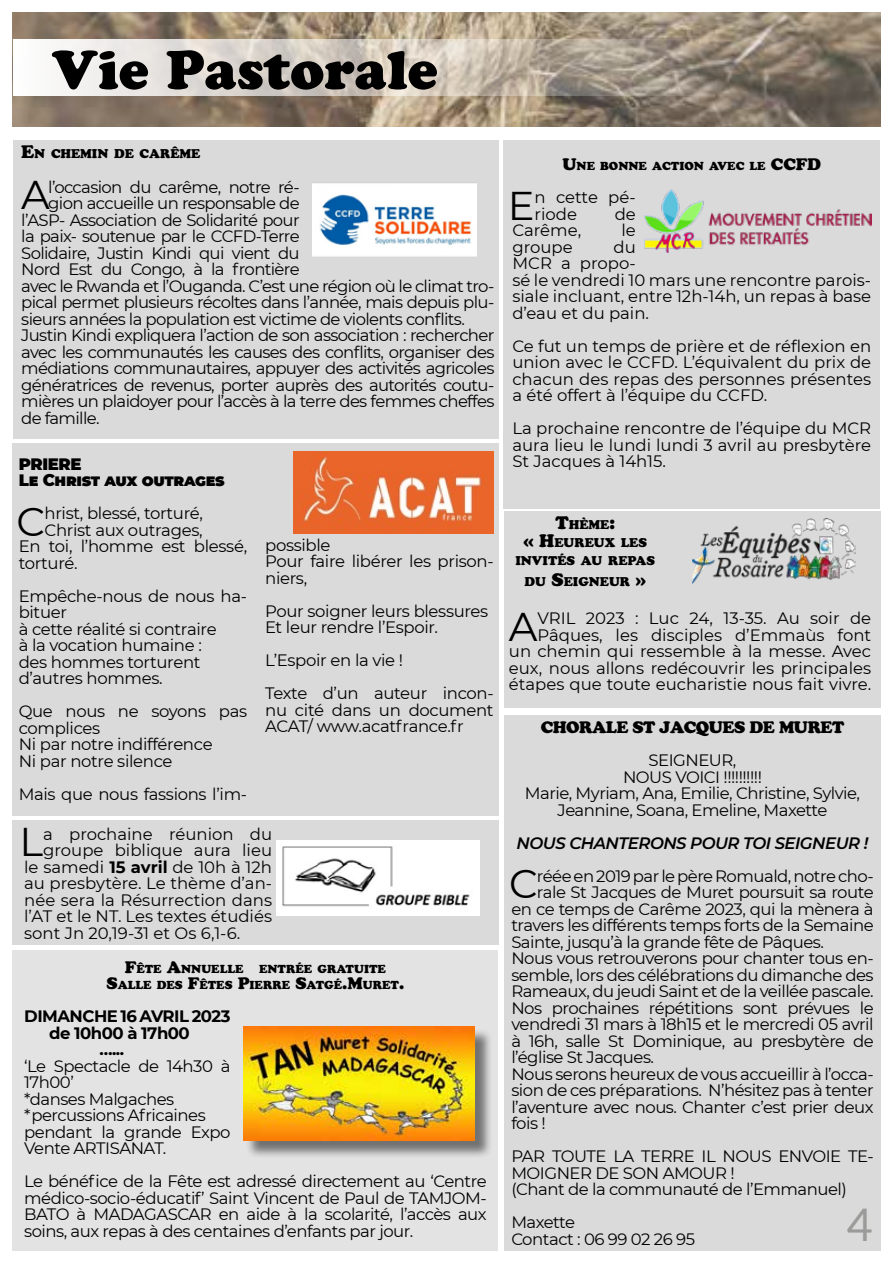
<style>
.page{position:relative;width:893px;height:1263px;background:#fff}
.page>*{position:absolute;margin:0;border:0;box-sizing:border-box;transform-origin:0 0}
.t1{font:54px "Cooper Black Std";color:#000}
.t2{font:45px "Lato";color:#9b9b9a}
.t3{font:40.05px "Montserrat";color:#000}
.t4{font:16.5px/16.5px "Montserrat";letter-spacing:-.03em;color:#000}
.t5{font:16.5px/16.5px "Montserrat";color:#000}
.t6{font:700 16.5px "Montserrat";letter-spacing:-.03em;color:#000}
.t7{font:italic 600 16.5px "Montserrat";letter-spacing:-.03em;color:#000}
.t8{font:900 16.5px/16.5px "Montserrat";letter-spacing:-.02em;color:#000}
.t9{font:16.5px "Cooper Black Std";color:#000}
.t10{font:12.6px/18px "Cooper Black Std";color:#000;text-align:center}
.t11{font:11.55px/16.5px "Cooper Black Std";color:#000;text-align:center}
.s1{font-size:18px}
.s2{font-weight:700}
.s3{font-size:16.5px}
</style>
<div class="page">
<div style="left:504px;top:715px;width:376px;height:535px;background:#dadada"></div>
<div style="left:504px;top:511px;width:376px;height:197px;background:#dadada"></div>
<div style="left:503px;top:140px;width:377px;height:368px;background:#dadada"></div>
<div style="left:13px;top:443px;width:486px;height:372px;background:#dadada"></div>
<div style="left:14px;top:140px;width:485px;height:299px;background:#dadada"></div>
<div style="left:13px;top:950px;width:485px;height:300px;background:#e3e3e3"></div>
<img style="left:13px;top:13px;width:867px;height:114px">
<svg style="left:13px;top:39px;width:729px;height:56px"></svg>
<img style="left:312px;top:183px;width:165px;height:74px">
<img style="left:692px;top:518px;width:163px;height:65px">
<img style="left:293px;top:452px;width:200px;height:82px">
<img style="left:644px;top:189px;width:227px;height:64px">
<div style="left:13px;top:820px;width:486px;height:124px;background:#dadada"></div>
<img style="left:276px;top:840px;width:204px;height:75px">
<div style="left:245px;top:1028px;width:248px;height:131px;background:#000;opacity:.5"></div>
<img style="left:243px;top:1026px;width:231px;height:114px">
<h1 class="t1" style="left:52px;top:37px;width:387px">Vie Pastorale</h1>
<p class="t10" style="left:21px;top:145px;width:181px"><span class="s1">E</span>N CHEMIN DE CARÊME</p>
<h3 class="t3" style="left:21px;top:167px;width:30px">A</h3>
<p class="t4" style="left:48px;top:178px;width:253px">l’occasion du carême, notre ré-</p>
<p class="t4" style="left:48px;top:194px;width:253px">gion accueille un responsable de</p>
<p class="t4" style="left:21px;top:211px;width:280px">l’ASP- Association de Solidarité pour</p>
<p class="t4" style="left:21px;top:227px;width:280px">la paix- soutenue par le CCFD-Terre</p>
<p class="t4" style="left:21px;top:244px;width:280px">Solidaire, Justin Kindi qui vient du</p>
<p class="t4" style="left:21px;top:260px;width:280px">Nord Est du Congo, à la frontière</p>
<p class="t4" style="left:21px;top:277px;width:475px">avec le Rwanda et l’Ouganda. C’est une région où le climat tro-</p>
<p class="t4" style="left:21px;top:293px;width:475px">pical permet plusieurs récoltes dans l’année, mais depuis plu-</p>
<p class="t4" style="left:21px;top:310px;width:445px">sieurs années la population est victime de violents conflits.</p>
<p class="t4" style="left:21px;top:326px;width:475px">Justin Kindi expliquera l’action de son association : rechercher</p>
<p class="t4" style="left:21px;top:343px;width:475px">avec les communautés les causes des conflits, organiser des</p>
<p class="t4" style="left:21px;top:359px;width:475px">médiations communautaires, appuyer des activités agricoles</p>
<p class="t4" style="left:21px;top:376px;width:475px">génératrices de revenus, porter auprès des autorités coutu-</p>
<p class="t4" style="left:21px;top:392px;width:475px">mières un plaidoyer pour l’accès à la terre des femmes cheffes</p>
<p class="t4" style="left:21px;top:409px;width:80px">de famille.</p>
<p class="t8" style="left:19px;top:455px;width:208px">PRIERE<br>Le Christ aux outrages</p>
<h3 class="t3" style="left:17px;top:494px;width:30px">C</h3>
<p class="t4" style="left:45px;top:505px;width:160px">hrist, blessé, torturé,</p>
<p class="t4" style="left:45px;top:521px;width:159px">Christ aux outrages,</p>
<p class="t4" style="left:19px;top:538px;width:230px">En toi, l’homme est blessé,</p>
<p class="t4" style="left:19px;top:554px;width:60px">torturé.</p>
<p class="t4" style="left:19px;top:587px;width:230px">Empêche-nous de nous ha&shy;bituer<br>à cette réalité si contraire<br>à la vocation humaine :<br>des hommes torturent d’autres hommes.</p>
<p class="t4" style="left:19px;top:703px;width:230px">Que nous ne soyons pas complices<br>Ni par notre indifférence<br>Ni par notre silence</p>
<p class="t4" style="left:19px;top:785px;width:230px">Mais que nous fassions l’im-</p>
<p class="t4" style="left:265px;top:536px;width:230px">possible<br>Pour faire libérer les prison&shy;niers,</p>
<p class="t4" style="left:265px;top:602px;width:225px">Pour soigner leurs blessures<br>Et leur rendre l’Espoir.</p>
<p class="t4" style="left:265px;top:643px;width:230px;line-height:33px">L’Espoir en la vie !<br>Texte d’un auteur incon-</p>
<p class="t4" style="left:265px;top:701px;width:230px">nu cité dans un document<br>ACAT/ www.acatfrance.fr</p>
<h3 class="t3" style="left:20px;top:814px;width:25px">L</h3>
<p class="t5" style="left:43px;top:825px;width:230px">a prochaine réunion du</p>
<p class="t5" style="left:43px;top:841px;width:230px">groupe biblique aura lieu</p>
<p class="t5" style="left:24px;top:858px;width:249px">le samedi <span class="s2">15 avril</span> de 10h à 12h</p>
<p class="t5" style="left:24px;top:874px;width:249px">au presbytère. Le thème d’an-</p>
<p class="t5" style="left:24px;top:891px;width:249px">née sera la Résurrection dans</p>
<p class="t5" style="left:24px;top:907px;width:249px">l’AT et le NT. Les textes étudiés</p>
<p class="t5" style="left:24px;top:924px;width:218px">sont Jn 20,19-31 et Os 6,1-6.</p>
<p class="t11" style="left:107px;top:960px;width:299px"><span class="s3">F</span>ÊTE <span class="s3">A</span>NNUELLE ENTRÉE GRATUITE<br><span class="s3">S</span>ALLE DES <span class="s3">F</span>ÊTES <span class="s3">P</span>IERRE <span class="s3">S</span>ATGÉ<span class="s3">.M</span>URET<span class="s3">.</span></p>
<p class="t6" style="left:24px;top:1004px;width:208px">DIMANCHE 16 AVRIL 2023</p>
<p class="t6" style="left:49px;top:1021px;width:142px">de 10h00 à 17h00</p>
<p class="t6" style="left:99px;top:1037px;width:26px">…...</p>
<p class="t4" style="left:24px;top:1057px;width:208px">‘Le Spectacle de 14h30 à<br>17h00’<br>*danses Malgaches *percussions Africaines pendant la grande Expo<br>Vente ARTISANAT.</p>
<p class="t4" style="left:24px;top:1172px;width:464px;text-align:justify">Le bénéfice de la Fête est adressé directement au ‘Centre médico-socio-éducatif’ Saint Vincent de Paul de TAMJOM-BATO à MADAGASCAR en aide à la scolarité, l’accès aux soins, aux repas à des centaines d’enfants par jour.</p>
<p class="t11" style="left:562px;top:158px;width:260px"><span class="s3">U</span>NE BONNE ACTION AVEC LE <span class="s3">CCFD</span></p>
<h3 class="t3" style="left:508px;top:178px;width:28px">E</h3>
<p class="t5" style="left:535px;top:189px;width:103px">n cette pé&shy;riode</p>
<p class="t4" style="left:615px;top:205px;width:23px">de</p>
<p class="t4" style="left:512px;top:222px;width:70px">Carême,</p>
<p class="t4" style="left:621px;top:222px;width:16px">le</p>
<p class="t4" style="left:512px;top:238px;width:62px">groupe</p>
<p class="t5" style="left:512px;top:238px;width:360px;text-indent:101px">du<br>MCR a propo-<br>sé le vendredi 10 mars une rencontre parois&shy;siale incluant, entre 12h-14h, un repas à base d’eau et du pain.</p>
<p class="t4" style="left:512px;top:337px;width:360px;text-align:justify">Ce fut un temps de prière et de réflexion en union avec le CCFD. L’équivalent du prix de chacun des repas des personnes présentes a été offert à l’équipe du CCFD.</p>
<p class="t4" style="left:512px;top:420px;width:360px;text-align:justify">La prochaine rencontre de l’équipe du MCR aura lieu le lundi lundi 3 avril au presbytère St Jacques à 14h15.</p>
<p class="t10" style="left:515px;top:515px;width:141px"><span class="s1">T</span>HÈME<span class="s1">:<br>« H</span>EUREUX LES<br>INVITÉS AU REPAS</p>
<p class="t10" style="left:524px;top:573px;width:123px">DU <span class="s1">S</span>EIGNEUR <span class="s1">»</span></p>
<h3 class="t3" style="left:509px;top:599px;width:30px">A</h3>
<p class="t5" style="left:509px;top:609px;width:364px;text-align:right">VRIL 2023 : Luc 24, 13-35. Au soir de Pâques, les disciples d’Emmaùs font<br>un chemin qui ressemble à la messe. Avec eux, nous allons redécouvrir les principales étapes que toute eucharistie nous fait vivre.</p>
<p class="t9" style="left:541px;top:717px;width:52px">CHORALE</p>
<p class="t9" style="left:633px;top:717px;width:90px">ST JACQUES</p>
<p class="t9" style="left:749px;top:717px;width:44px">DE MURE</p>
<p class="t9" style="left:832px;top:717px;width:14px">T</p>
<p class="t4" style="left:525px;top:751px;width:337px;text-align:center">SEIGNEUR,<br>NOUS VOICI !!!!!!!!!!<br>Marie, Myriam, Ana, Emilie, Christine, Sylvie,<br>Jeannine, Soana, Emeline, Maxette</p>
<p class="t7" style="left:517px;top:831px;width:353px">NOUS CHANTERONS POUR TOI SEIGNEUR !</p>
<h3 class="t3" style="left:509px;top:856px;width:30px">C</h3>
<p class="t4" style="left:537px;top:867px;width:338px">réée en 2019 par le père Romuald, notre cho-</p>
<p class="t4" style="left:537px;top:883px;width:338px">rale St Jacques de Muret poursuit sa route</p>
<p class="t4" style="left:511px;top:900px;width:364px">en ce temps de Carême 2023, qui la mènera à</p>
<p class="t4" style="left:511px;top:916px;width:364px">travers les différents temps forts de la Semaine</p>
<p class="t4" style="left:511px;top:933px;width:314px">Sainte, jusqu’à la grande fête de Pâques.</p>
<p class="t4" style="left:511px;top:949px;width:364px">Nous vous retrouverons pour chanter tous en-</p>
<p class="t4" style="left:511px;top:966px;width:364px">semble, lors des célébrations du dimanche des</p>
<p class="t4" style="left:511px;top:982px;width:364px">Rameaux, du jeudi Saint et de la veillée pascale.</p>
<p class="t4" style="left:511px;top:999px;width:364px">Nos prochaines répétitions sont prévues le</p>
<p class="t4" style="left:511px;top:1015px;width:364px">vendredi 31 mars à 18h15 et le mercredi 05 avril</p>
<p class="t4" style="left:511px;top:1032px;width:364px">à 16h, salle St Dominique, au presbytère de</p>
<p class="t4" style="left:511px;top:1048px;width:144px">l’église St Jacques.</p>
<p class="t4" style="left:511px;top:1065px;width:364px">Nous serons heureux de vous accueillir à l’occa-</p>
<p class="t4" style="left:511px;top:1081px;width:364px">sion de ces préparations. N’hésitez pas à tenter</p>
<p class="t4" style="left:511px;top:1098px;width:364px">l’aventure avec nous. Chanter c’est prier deux</p>
<p class="t4" style="left:511px;top:1114px;width:36px">fois !</p>
<p class="t4" style="left:511px;top:1147px;width:364px">PAR TOUTE LA TERRE IL NOUS ENVOIE TE-<br>MOIGNER DE SON AMOUR !<br>(Chant de la communauté de l’Emmanuel)</p>
<p class="t4" style="left:511px;top:1213px;width:185px">Maxette<br>Contact : 06 99 02 26 95</p>
<h2 class="t2" style="left:846px;top:1199px;width:28px">4</h2>
</div>
